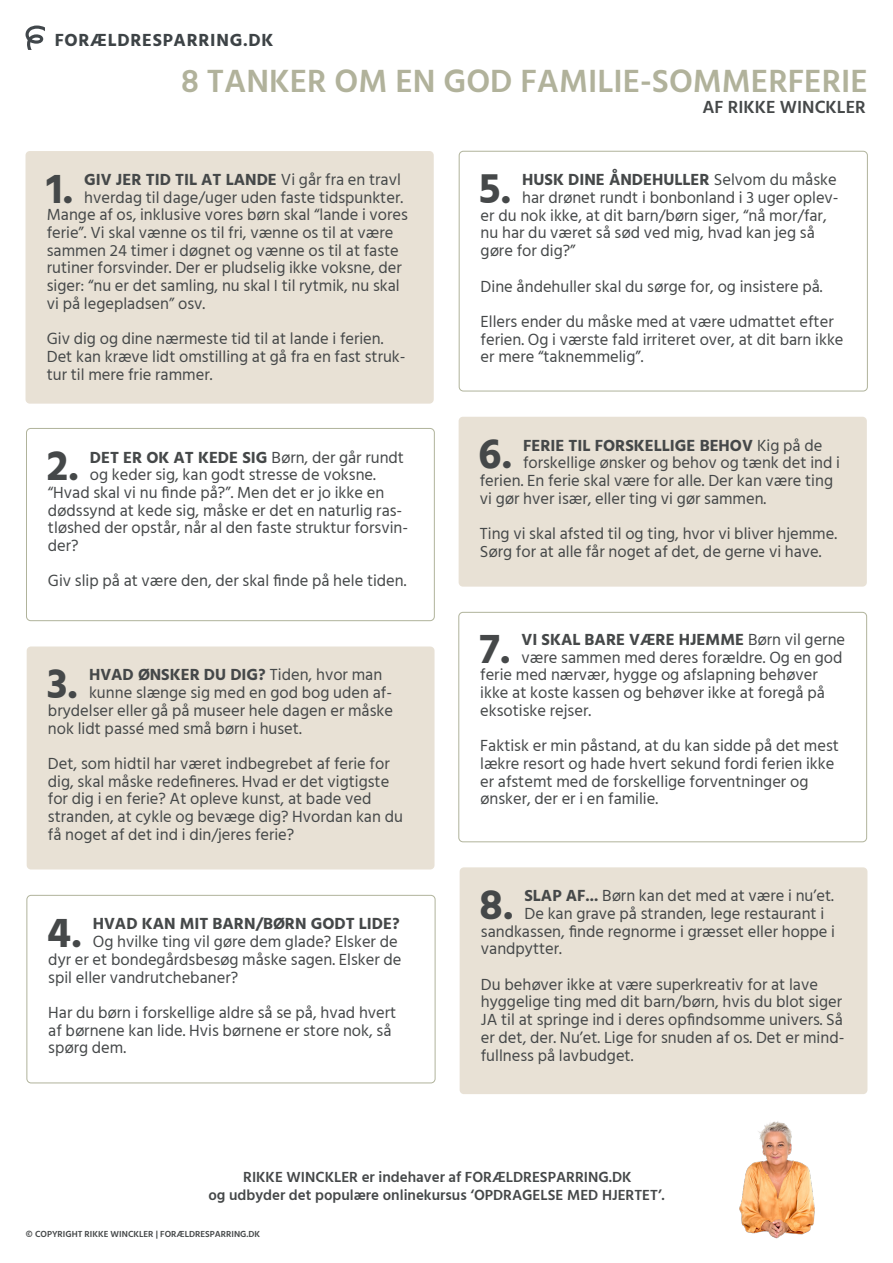
<style>
.page{position:relative;width:893px;height:1263px;background:#fff}
.page>*{position:absolute;margin:0;border:0;box-sizing:border-box;transform-origin:0 0}
.t1{font:700 42.75px "Hind Siliguri";color:#454849}
.t2{font:600 33px "Hind Siliguri";color:#b1b29b}
.t3{font:700 18px "Hind Siliguri";letter-spacing:.04em;color:#3d4346}
.t4{font:600 18px "Hind Siliguri";color:#454849}
.t5{font:16.5px/17.7px "Hind Siliguri";color:#454849}
.t6{font:700 16.5px "Hind Siliguri";color:#454849}
.Brødtekst{font:600 15px "Hind Siliguri";color:#454849}
.Brødtekst-2{font:600 9px "Hind Siliguri";color:#454849}
.s1{font-weight:400}
.s2{font-weight:700}
</style>
<div class="page">
<svg style="left:26px;top:26px;width:19px;height:24px"></svg>
<img style="left:739px;top:1121px;width:76px;height:118px">
<div style="left:26px;top:151px;width:408px;height:253px;background:#e8e1d5;border-radius:4px"></div>
<div style="left:26px;top:428px;width:409px;height:193px;border:1px solid #b0b39b;border-radius:4px"></div>
<div style="left:27px;top:646px;width:408px;height:223px;background:#e8e1d5;border-radius:4px"></div>
<div style="left:27px;top:895px;width:408px;height:188px;border:1px solid #b0b39b;border-radius:4px"></div>
<div style="left:459px;top:151px;width:409px;height:240px;border:1px solid #b0b39b;border-radius:4px"></div>
<div style="left:459px;top:417px;width:408px;height:170px;background:#e8e1d5;border-radius:4px"></div>
<div style="left:459px;top:612px;width:408px;height:230px;border:1px solid #b0b39b;border-radius:4px"></div>
<div style="left:460px;top:867px;width:407px;height:227px;background:#e8e1d5;border-radius:4px"></div>
<p class="t3" style="left:55px;top:26px;width:220px">FORÆLDRESPARRING.DK</p>
<p class="t2" style="left:181px;top:56px;width:688px">8 TANKER OM EN GOD FAMILIE-SOMMERFERIE</p>
<p class="t4" style="left:702px;top:93px;width:165px">AF RIKKE WINCKLER</p>
<p class="t1" style="left:46px;top:155px;width:29px">1.</p>
<p class="t6" style="left:84px;top:166px;width:318px">GIV JER TID TIL AT LANDE <span class="s1">Vi går fra en travl</span></p>
<p class="t5" style="left:84px;top:189px;width:320px">hverdag til dage/uger uden faste tidspunkter.</p>
<p class="t5" style="left:47px;top:207px;width:363px">Mange af os, inklusive vores børn skal “lande i vores</p>
<p class="t5" style="left:47px;top:225px;width:348px">ferie”. Vi skal vænne os til fri, vænne os til at være</p>
<p class="t5" style="left:47px;top:242px;width:354px">sammen 24 timer i døgnet og vænne os til at faste</p>
<p class="t5" style="left:47px;top:260px;width:356px">rutiner forsvinder. Der er pludselig ikke voksne, der</p>
<p class="t5" style="left:47px;top:278px;width:355px">siger: “nu er det samling, nu skal I til rytmik, nu skal</p>
<p class="t5" style="left:47px;top:296px;width:160px">vi på legepladsen” osv.</p>
<p class="t5" style="left:47px;top:331px;width:360px">Giv dig og dine nærmeste tid til at lande i ferien.<br>Det kan kræve lidt omstilling at gå fra en fast struk&shy;tur til mere frie rammer.</p>
<p class="t1" style="left:47px;top:432px;width:34px">2.</p>
<p class="t6" style="left:90px;top:444px;width:316px">DET ER OK AT KEDE SIG <span class="s1">Børn, der går rundt</span></p>
<p class="t5" style="left:90px;top:467px;width:288px">og keder sig, kan godt stresse de voksne.</p>
<p class="t5" style="left:48px;top:485px;width:338px">“Hvad skal vi nu finde på?”. Men det er jo ikke en</p>
<p class="t5" style="left:48px;top:502px;width:356px">dødssynd at kede sig, måske er det en naturlig ras-</p>
<p class="t5" style="left:48px;top:520px;width:362px">tløshed der opstår, når al den faste struktur forsvin-</p>
<p class="t5" style="left:48px;top:538px;width:32px">der?</p>
<p class="t5" style="left:48px;top:573px;width:360px">Giv slip på at være den, der skal finde på hele tiden.</p>
<p class="t1" style="left:47px;top:650px;width:33px">3.</p>
<p class="t6" style="left:89px;top:662px;width:295px">HVAD ØNSKER DU DIG? <span class="s1">Tiden, hvor man</span></p>
<p class="t5" style="left:89px;top:685px;width:305px">kunne slænge sig med en god bog uden af-</p>
<p class="t5" style="left:48px;top:702px;width:347px">brydelser eller gå på museer hele dagen er måske</p>
<p class="t5" style="left:48px;top:720px;width:255px">nok lidt passé med små børn i huset.</p>
<p class="t5" style="left:48px;top:756px;width:356px">Det, som hidtil har været indbegrebet af ferie for dig, skal måske redefineres. Hvad er det vigtigste for dig i en ferie? At opleve kunst, at bade ved stranden, at cykle og bevæge dig? Hvordan kan du få noget af det ind i din/jeres ferie?</p>
<p class="t1" style="left:47px;top:899px;width:37px">4.</p>
<p class="t6" style="left:93px;top:911px;width:308px">HVAD KAN MIT BARN/BØRN GODT LIDE?</p>
<p class="t5" style="left:93px;top:934px;width:306px">Og hvilke ting vil gøre dem glade? Elsker de</p>
<p class="t5" style="left:48px;top:951px;width:355px">dyr er et bondegårdsbesøg måske sagen. Elsker de</p>
<p class="t5" style="left:48px;top:969px;width:191px">spil eller vandrutchebaner?</p>
<p class="t5" style="left:48px;top:1005px;width:349px">Har du børn i forskellige aldre så se på, hvad hvert af børnene kan lide. Hvis børnene er store nok, så spørg dem.</p>
<p class="t1" style="left:479px;top:155px;width:34px">5.</p>
<p class="t6" style="left:522px;top:167px;width:316px">HUSK DINE ÅNDEHULLER <span class="s1">Selvom du måske</span></p>
<p class="t5" style="left:522px;top:190px;width:318px">har drønet rundt i bonbonland i 3 uger oplev-</p>
<p class="t5" style="left:481px;top:207px;width:348px">er du nok ikke, at dit barn/børn siger, “nå mor/far,</p>
<p class="t5" style="left:481px;top:225px;width:336px">nu har du været så sød ved mig, hvad kan jeg så</p>
<p class="t5" style="left:481px;top:243px;width:96px">gøre for dig?”</p>
<p class="t5" style="left:481px;top:278px;width:343px">Dine åndehuller skal du sørge for, og insistere på.</p>
<p class="t5" style="left:481px;top:314px;width:364px">Ellers ender du måske med at være udmattet efter ferien. Og i værste fald irriteret over, at dit barn ikke er mere “taknemmelig”.</p>
<p class="t1" style="left:478px;top:421px;width:35px">6.</p>
<p class="t6" style="left:523px;top:432px;width:301px">FERIE TIL FORSKELLIGE BEHOV <span class="s1">Kig på de</span></p>
<p class="t5" style="left:523px;top:455px;width:318px">forskellige ønsker og behov og tænk det ind i</p>
<p class="t5" style="left:480px;top:473px;width:355px">ferien. En ferie skal være for alle. Der kan være ting</p>
<p class="t5" style="left:480px;top:490px;width:288px">vi gør hver især, eller ting vi gør sammen.</p>
<p class="t5" style="left:480px;top:526px;width:359px">Ting vi skal afsted til og ting, hvor vi bliver hjemme.<br>Sørg for at alle får noget af det, de gerne vi have.</p>
<p class="t1" style="left:479px;top:615px;width:33px">7.</p>
<p class="t6" style="left:522px;top:626px;width:325px">VI SKAL BARE VÆRE HJEMME <span class="s1">Børn vil gerne</span></p>
<p class="t5" style="left:522px;top:649px;width:322px">være sammen med deres forældre. Og en god</p>
<p class="t5" style="left:480px;top:667px;width:339px">ferie med nærvær, hygge og afslapning behøver</p>
<p class="t5" style="left:480px;top:685px;width:346px">ikke at koste kassen og behøver ikke at foregå på</p>
<p class="t5" style="left:480px;top:702px;width:112px">eksotiske rejser.</p>
<p class="t5" style="left:480px;top:738px;width:360px">Faktisk er min påstand, at du kan sidde på det mest lækre resort og hade hvert sekund fordi ferien ikke er afstemt med de forskellige forventninger og ønsker, der er i en familie.</p>
<p class="t1" style="left:479px;top:871px;width:36px">8.</p>
<p class="t5" style="left:524px;top:888px;width:311px"><span class="s2">SLAP AF...</span> Børn kan det med at være i nu’et.</p>
<p class="t5" style="left:524px;top:906px;width:301px">De kan grave på stranden, lege restaurant i</p>
<p class="t5" style="left:481px;top:923px;width:355px">sandkassen, finde regnorme i græsset eller hoppe i</p>
<p class="t5" style="left:481px;top:941px;width:83px">vandpytter.</p>
<p class="t5" style="left:481px;top:976px;width:365px">Du behøver ikke at være superkreativ for at lave hyggelige ting med dit barn/børn, hvis du blot siger JA til at springe ind i deres opfindsomme univers. Så er det, der. Nu’et. Lige for snuden af os. Det er mind&shy;fullness på lavbudget.</p>
<p class="Brødtekst" style="left:243px;top:1165px;width:390px">RIKKE WINCKLER er indehaver af FORÆLDRESPARRING.DK</p>
<p class="Brødtekst" style="left:208px;top:1183px;width:458px">og udbyder det populære onlinekursus ‘OPDRAGELSE MED HJERTET’.</p>
<p class="Brødtekst-2" style="left:26px;top:1227px;width:236px">© COPYRIGHT RIKKE WINCKLER | FORÆLDRESPARRING.DK</p>
</div>
